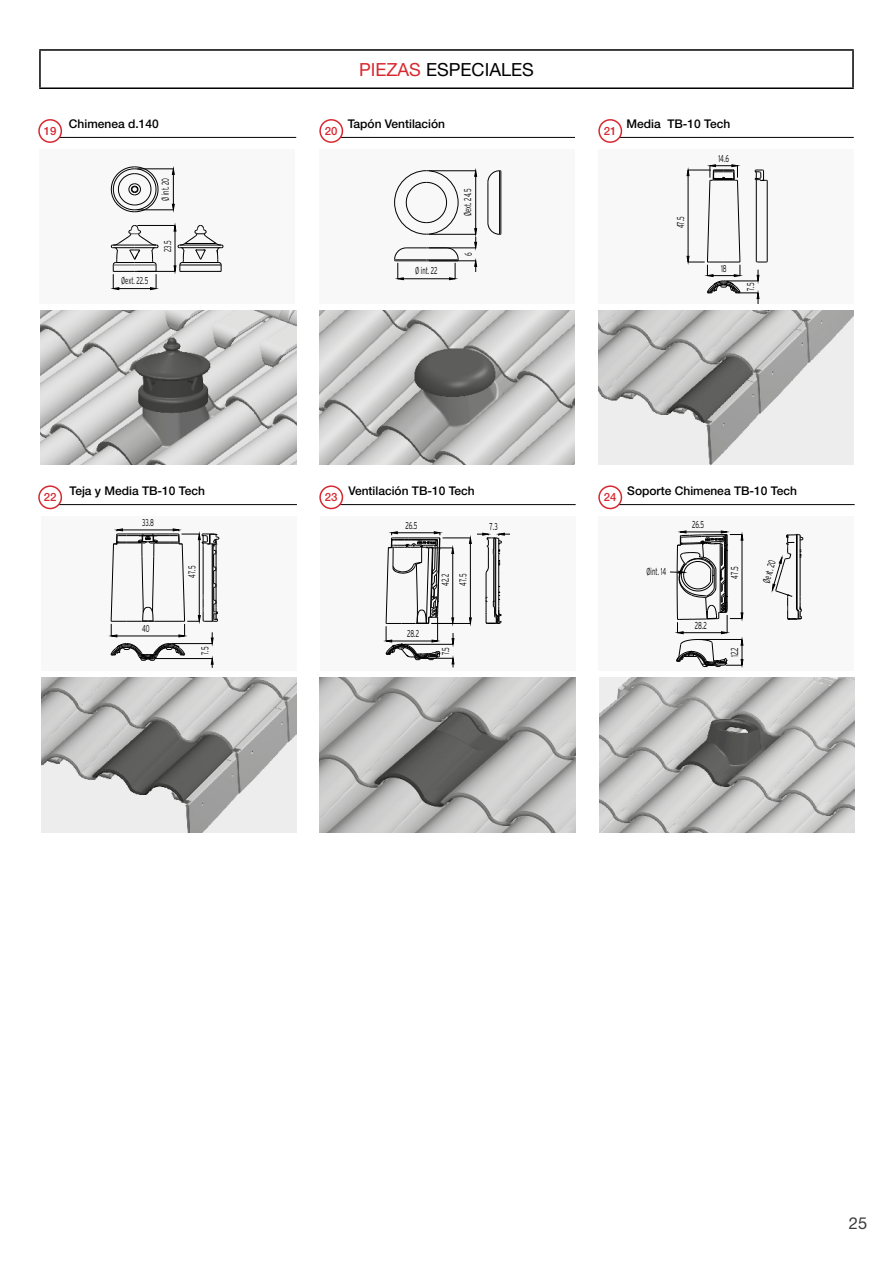
<style>
.page{position:relative;width:893px;height:1263px;background:#fff}
.page>*{position:absolute;margin:0;border:0;box-sizing:border-box;transform-origin:0 0}
.t1{font:18.15px "Helvetica Neue";color:#000}
.t2{font:16.5px "Helvetica Neue";color:#3c3c3b}
.t3{font:500 12px "Helvetica Neue LT Std";color:#000}
.t4{font:500 11.4px "Helvetica Neue LT Std";color:#d8282f}
.t5{font:300 10.05px "Interstate";color:#000;scale:.6 1}
.t6{font:300 9.9px "Interstate";color:#000;scale:.6 1}
.s1{color:#d8282f}
</style>
<div class="page">
<hr style="left:39px;top:49px;width:815px;height:2px;background:#000">
<hr style="left:39px;top:51px;width:2px;height:36px;background:#000">
<hr style="left:852px;top:51px;width:2px;height:36px;background:#000">
<hr style="left:39px;top:87px;width:815px;height:2px;background:#000">
<div style="left:319px;top:149px;width:256px;height:155px;background:#f8f8f8"></div>
<svg style="left:394px;top:170px;width:64px;height:65px"></svg>
<hr style="left:429px;top:170px;width:47px;height:1px;background:#000">
<hr style="left:429px;top:234px;width:47px;height:1px;background:#000">
<hr style="left:475px;top:176px;width:1px;height:53px;background:#000">
<svg style="left:474px;top:169px;width:3px;height:8px"></svg>
<svg style="left:394px;top:247px;width:65px;height:33px"></svg>
<hr style="left:429px;top:248px;width:47px;height:1px;background:#000">
<hr style="left:429px;top:261px;width:47px;height:1px;background:#000">
<svg style="left:474px;top:228px;width:3px;height:22px"></svg>
<svg style="left:474px;top:259px;width:3px;height:13px"></svg>
<hr style="left:499px;top:171px;width:1px;height:63px;background:#000">
<hr style="left:488px;top:182px;width:1px;height:41px;background:#000">
<svg style="left:487px;top:222px;width:14px;height:13px"></svg>
<svg style="left:487px;top:170px;width:14px;height:13px"></svg>
<hr style="left:501px;top:171px;width:1px;height:63px;background:#000">
<img style="left:41px;top:310px;width:255px;height:155px">
<img style="left:319px;top:310px;width:256px;height:155px">
<hr style="left:52px;top:137px;width:244px;height:1px;background:#000">
<hr style="left:330px;top:137px;width:245px;height:1px;background:#000">
<div style="left:598px;top:516px;width:256px;height:155px;background:#f8f8f8"></div>
<svg style="left:772px;top:534px;width:31px;height:86px"></svg>
<svg style="left:670px;top:530px;width:73px;height:138px"></svg>
<img style="left:599px;top:677px;width:256px;height:155px">
<hr style="left:610px;top:504px;width:245px;height:1px;background:#000">
<div style="left:598px;top:149px;width:256px;height:155px;background:#f8f8f8"></div>
<svg style="left:687px;top:164px;width:81px;height:140px"></svg>
<img style="left:598px;top:310px;width:256px;height:155px">
<hr style="left:609px;top:137px;width:245px;height:1px;background:#000">
<div style="left:41px;top:516px;width:256px;height:155px;background:#f8f8f8"></div>
<div style="left:320px;top:516px;width:256px;height:155px;background:#f8f8f8"></div>
<svg style="left:384px;top:531px;width:126px;height:136px"></svg>
<img style="left:41px;top:677px;width:255px;height:155px">
<img style="left:320px;top:677px;width:255px;height:155px">
<hr style="left:52px;top:504px;width:245px;height:1px;background:#000">
<hr style="left:331px;top:504px;width:245px;height:1px;background:#000">
<svg style="left:109px;top:528px;width:111px;height:140px"></svg>
<div style="left:40px;top:149px;width:255px;height:155px;background:#f8f8f8"></div>
<svg style="left:111px;top:166px;width:47px;height:46px"></svg>
<hr style="left:137px;top:169px;width:36px;height:1px;background:#000">
<hr style="left:137px;top:210px;width:36px;height:1px;background:#000">
<hr style="left:173px;top:174px;width:1px;height:30px;background:#000">
<svg style="left:172px;top:167px;width:3px;height:8px"></svg>
<svg style="left:172px;top:204px;width:3px;height:8px"></svg>
<svg style="left:111px;top:225px;width:47px;height:65px"></svg>
<hr style="left:137px;top:225px;width:38px;height:1px;background:#000">
<hr style="left:137px;top:271px;width:38px;height:1px;background:#000">
<svg style="left:174px;top:223px;width:49px;height:51px"></svg>
<div style="left:39px;top:120px;width:22px;height:22px;background:#fff;border-radius:50%"></div>
<div style="left:38px;top:119px;width:24px;height:24px;border:2px solid #d8282f;border-radius:50%"></div>
<div style="left:320px;top:120px;width:22px;height:22px;background:#fff;border-radius:50%"></div>
<div style="left:319px;top:119px;width:24px;height:24px;border:2px solid #d8282f;border-radius:50%"></div>
<div style="left:599px;top:120px;width:22px;height:22px;background:#fff;border-radius:50%"></div>
<div style="left:598px;top:119px;width:24px;height:24px;border:2px solid #d8282f;border-radius:50%"></div>
<div style="left:39px;top:486px;width:22px;height:22px;background:#fff;border-radius:50%"></div>
<div style="left:38px;top:485px;width:24px;height:24px;border:2px solid #d8282f;border-radius:50%"></div>
<div style="left:320px;top:486px;width:22px;height:22px;background:#fff;border-radius:50%"></div>
<div style="left:319px;top:485px;width:24px;height:24px;border:2px solid #d8282f;border-radius:50%"></div>
<div style="left:599px;top:486px;width:22px;height:22px;background:#fff;border-radius:50%"></div>
<div style="left:598px;top:485px;width:24px;height:24px;border:2px solid #d8282f;border-radius:50%"></div>
<h1 class="t1" style="left:359px;top:59px;width:176px"><span class="s1">PIEZAS</span> ESPECIALES</h1>
<p class="t3" style="left:69px;top:116px;width:91px">Chimenea d.140</p>
<p class="t3" style="left:348px;top:116px;width:99px">Tapón Ventilación</p>
<p class="t4" style="left:44px;top:124px;width:14px">19</p>
<p class="t4" style="left:325px;top:124px;width:14px">20</p>
<p class="t4" style="left:604px;top:124px;width:14px">21</p>
<p class="t6" style="left:160px;top:201px;width:40px;rotate:-90deg">Ø int. 20</p>
<p class="t6" style="left:121px;top:275px;width:47px">Øext. 22.5</p>
<p class="t6" style="left:162px;top:252px;width:21px;rotate:-90deg">23.5</p>
<p class="t6" style="left:415px;top:265px;width:39px">Ø int. 22</p>
<p class="t6" style="left:462px;top:216px;width:47px;rotate:-90deg">Øext. 24.5</p>
<p class="t6" style="left:463px;top:256px;width:8px;rotate:-90deg">6</p>
<p class="t3" style="left:626px;top:116px;width:105px">Media TB-10 Tech</p>
<p class="t6" style="left:675px;top:228px;width:22px;rotate:-90deg">47.5</p>
<p class="t6" style="left:718px;top:153px;width:19px">14.6</p>
<p class="t6" style="left:721px;top:263px;width:11px">18</p>
<p class="t6" style="left:745px;top:291px;width:15px;rotate:-90deg">7.5</p>
<p class="t3" style="left:70px;top:483px;width:137px">Teja y Media TB-10 Tech</p>
<p class="t3" style="left:348px;top:483px;width:128px">Ventilación TB-10 Tech</p>
<p class="t4" style="left:44px;top:490px;width:14px">22</p>
<p class="t4" style="left:325px;top:490px;width:14px">23</p>
<p class="t4" style="left:604px;top:490px;width:14px">24</p>
<p class="t3" style="left:627px;top:483px;width:171px">Soporte Chimenea TB-10 Tech</p>
<p class="t6" style="left:142px;top:517px;width:21px">33.8</p>
<p class="t6" style="left:405px;top:520px;width:22px">26.5</p>
<p class="t6" style="left:490px;top:521px;width:15px">7.3</p>
<p class="t5" style="left:692px;top:519px;width:22px">26.5</p>
<p class="t6" style="left:186px;top:578px;width:22px;rotate:-90deg">47.5</p>
<p class="t6" style="left:440px;top:586px;width:21px;rotate:-90deg">42.2</p>
<p class="t6" style="left:457px;top:586px;width:22px;rotate:-90deg">47.5</p>
<p class="t5" style="left:646px;top:566px;width:35px">Øint. 14</p>
<p class="t5" style="left:729px;top:578px;width:22px;rotate:-90deg">47.5</p>
<p class="t5" style="left:761px;top:581px;width:40px;rotate:-74deg">Øext. 20</p>
<p class="t6" style="left:142px;top:623px;width:14px">40</p>
<p class="t6" style="left:199px;top:655px;width:15px;rotate:-90deg">7.5</p>
<p class="t6" style="left:407px;top:628px;width:21px">28.2</p>
<p class="t6" style="left:440px;top:655px;width:15px;rotate:-90deg">7.5</p>
<p class="t5" style="left:695px;top:619px;width:22px">28.2</p>
<p class="t5" style="left:729px;top:657px;width:18px;rotate:-90deg">12.2</p>
<h2 class="t2" style="left:849px;top:1213px;width:20px">25</h2>
</div>
